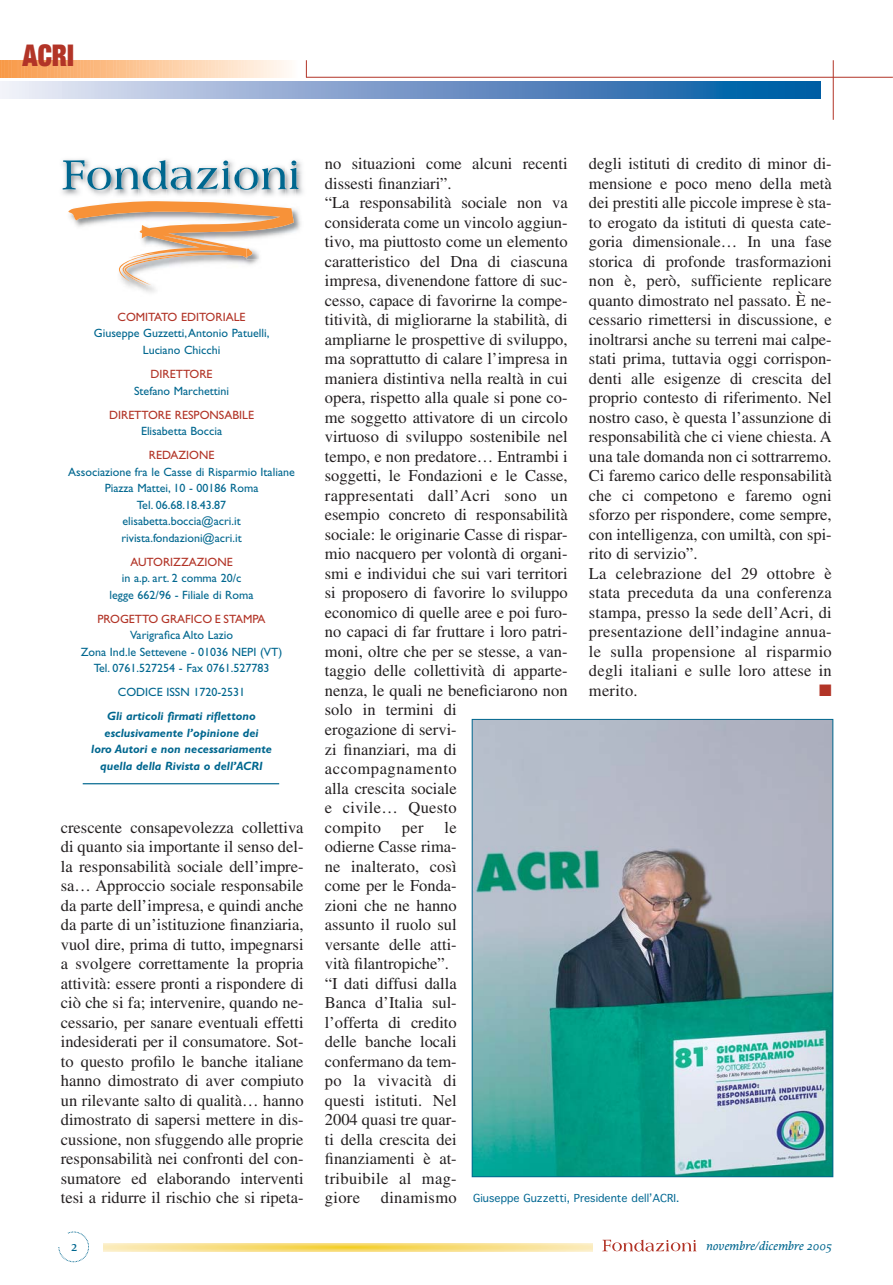
<style>
.page{position:relative;width:893px;height:1285px;background:#fff}
.page>*{position:absolute;margin:0;border:0;box-sizing:border-box;transform-origin:0 0}
.t1{font:900 expanded 30px "Helvetica Neue";color:#b23427;scale:.88 1}
.t2{font:16.5px/19.5px "Times";color:#231f20}
.t3{font:16.5px "Times";letter-spacing:.02em;color:#231f20}
.t4{font:16.5px "Zapf Dingbats ITC";color:#b23427}
.t5{font:500 15px "Proforma";color:#00678f}
.t6{font:italic 500 12.75px "Proforma";color:#00678f}
.t7{font:12px/16.5px "Gill Sans";color:#00678f;text-align:center}
.t8{font:italic 700 12px/16.5px "Gill Sans";color:#00678f;text-align:center}
.t9{font:12px "Gill Sans";color:#b23427}
.t10{font:10.65px "Geneva";color:#006792}
</style>
<div class="page">
<svg style="left:104px;top:1243px;width:489px;height:8px;background:#f8df87"></svg>
<svg style="left:58px;top:1231px;width:31px;height:30px"></svg>
<svg style="left:602px;top:1239px;width:94px;height:12px"></svg>
<hr style="left:306px;top:77px;width:587px;height:1px;background:#b23427">
<hr style="left:833px;top:60px;width:1px;height:60px;background:#b23427">
<svg style="left:0;top:60px;width:821px;height:38px"></svg>
<img style="left:128px;top:209px;width:173px;height:84px">
<svg style="left:68px;top:201px;width:226px;height:85px"></svg>
<img style="left:62px;top:159px;width:25px;height:37px">
<img style="left:93px;top:190px;width:17px;height:6px">
<img style="left:83px;top:190px;width:10px;height:6px">
<img style="left:120px;top:190px;width:18px;height:6px">
<img style="left:110px;top:190px;width:10px;height:6px">
<img style="left:239px;top:190px;width:18px;height:6px">
<img style="left:267px;top:163px;width:36px;height:33px">
<img style="left:257px;top:190px;width:10px;height:6px">
<img style="left:176px;top:190px;width:63px;height:6px">
<img style="left:192px;top:190px;width:9px;height:6px">
<img style="left:217px;top:190px;width:10px;height:6px">
<img style="left:285px;top:190px;width:10px;height:6px">
<svg style="left:176px;top:160px;width:123px;height:30px"></svg>
<img style="left:138px;top:159px;width:38px;height:37px">
<img style="left:171px;top:168px;width:5px;height:21px">
<svg style="left:63px;top:160px;width:105px;height:30px"></svg>
<hr style="left:83px;top:783px;width:196px;height:1px;background:#00678f">
<img style="left:474px;top:721px;width:357px;height:453px">
<h1 class="t1" style="left:23px;top:45px;width:60px">ACRI</h1>
<p class="t9" style="left:118px;top:313px;width:130px">COMITATO EDITORIALE</p>
<p class="t7" style="left:94px;top:326px;width:177px">Giuseppe Guzzetti,Antonio Patuelli,<br>Luciano Chicchi</p>
<p class="t9" style="left:151px;top:370px;width:64px">DIRETTORE</p>
<p class="t7" style="left:134px;top:383px;width:96px">Stefano Marchettini</p>
<p class="t9" style="left:109px;top:410px;width:146px">DIRETTORE RESPONSABILE</p>
<p class="t7" style="left:141px;top:424px;width:83px">Elisabetta Boccia</p>
<p class="t9" style="left:149px;top:451px;width:67px">REDAZIONE</p>
<p class="t7" style="left:68px;top:464px;width:228px">Associazione fra le Casse di Risparmio Italiane<br>Piazza Mattei, 10 - 00186 Roma<br>Tel. 06.68.18.43.87<br>elisabetta.boccia@acri.it rivista.fondazioni@acri.it</p>
<p class="t9" style="left:130px;top:557px;width:104px">AUTORIZZAZIONE</p>
<p class="t7" style="left:110px;top:571px;width:145px">in a.p. art. 2 comma 20/c legge 662/96 - Filiale di Roma</p>
<p class="t9" style="left:98px;top:614px;width:170px">PROGETTO GRAFICO E STAMPA</p>
<p class="t7" style="left:81px;top:628px;width:203px">Varigrafica Alto Lazio<br>Zona Ind.le Settevene - 01036 NEPI (VT)<br>Tel. 0761.527254 - Fax 0761.527783</p>
<p class="t7" style="left:118px;top:685px;width:129px">CODICE ISSN 1720-2531</p>
<p class="t8" style="left:91px;top:709px;width:182px">Gli articoli firmati riflettono esclusivamente l’opinione dei<br>loro Autori e non necessariamente quella della Rivista o dell’ACRI</p>
<p class="t2" style="left:61px;top:818px;width:244px;text-align:justify">crescente consapevolezza collettiva di quanto sia importante il senso del&shy;la responsabilità sociale dell’impre&shy;sa… Approccio sociale responsabile da parte dell’impresa, e quindi anche da parte di un’istituzione finanziaria, vuol dire, prima di tutto, impegnarsi a svolgere correttamente la propria attività: essere pronti a rispondere di ciò che si fa; intervenire, quando ne&shy;cessario, per sanare eventuali effetti indesiderati per il consumatore. Sot&shy;to questo profilo le banche italiane hanno dimostrato di aver compiuto un rilevante salto di qualità… hanno dimostrato di sapersi mettere in dis&shy;cussione, non sfuggendo alle proprie responsabilità nei confronti del con&shy;sumatore ed elaborando interventi tesi a ridurre il rischio che si ripeta-</p>
<p class="t2" style="left:589px;top:155px;width:244px">degli istituti di credito di minor di&shy;mensione e poco meno della metà dei prestiti alle piccole imprese è sta&shy;to erogato da istituti di questa cate&shy;goria dimensionale… In una fase storica di profonde trasformazioni non è, però, sufficiente replicare quanto dimostrato nel passato. È ne&shy;cessario rimettersi in discussione, e inoltrarsi anche su terreni mai calpe&shy;stati prima, tuttavia oggi corrispon&shy;denti alle esigenze di crescita del proprio contesto di riferimento. Nel nostro caso, è questa l’assunzione di responsabilità che ci viene chiesta. A una tale domanda non ci sottrarremo.<br>Ci faremo carico delle responsabilità che ci competono e faremo ogni sforzo per rispondere, come sempre, con intelligenza, con umiltà, con spi&shy;rito di servizio”.<br>La celebrazione del 29 ottobre è stata preceduta da una conferenza stampa, presso la sede dell’Acri, di presentazione dell’indagine annua&shy;le sulla propensione al risparmio degli italiani e sulle loro attese in merito.</p>
<p class="t2" style="left:325px;top:155px;width:244px">no situazioni come alcuni recenti dissesti finanziari”.<br>“La responsabilità sociale non va considerata come un vincolo aggiun&shy;tivo, ma piuttosto come un elemento caratteristico del Dna di ciascuna impresa, divenendone fattore di suc&shy;cesso, capace di favorirne la compe&shy;titività, di migliorarne la stabilità, di ampliarne le prospettive di sviluppo, ma soprattutto di calare l’impresa in maniera distintiva nella realtà in cui opera, rispetto alla quale si pone co&shy;me soggetto attivatore di un circolo virtuoso di sviluppo sostenibile nel tempo, e non predatore… Entrambi i soggetti, le Fondazioni e le Casse, rappresentati dall’Acri sono un esempio concreto di responsabilità sociale: le originarie Casse di rispar&shy;mio nacquero per volontà di organi&shy;smi e individui che sui vari territori si proposero di favorire lo sviluppo economico di quelle aree e poi furo&shy;no capaci di far fruttare i loro patri&shy;moni, oltre che per se stesse, a van&shy;taggio delle collettività di apparte&shy;nenza, le quali ne beneficiarono non solo in termini di<br>erogazione di servi-<br>zi finanziari, ma di accompagnamento<br>alla crescita sociale<br>e civile… Questo<br>compito</p>
<p class="t4" style="left:819px;top:684px;width:14px">■</p>
<p class="t2" style="left:325px;top:818px;width:133px;text-indent:120px">le odierne Casse rima&shy;ne inalterato, così come per le Fonda&shy;zioni che ne hanno assunto il ruolo sul versante delle atti&shy;vità filantropiche”. “I dati diffusi dalla<br>Banca d’Italia sul&shy;l’offerta di credito delle banche locali confermano da tem&shy;po la vivacità di questi istituti. Nel<br>2004 quasi tre quar&shy;ti della crescita dei finanziamenti è at&shy;tribuibile al mag&shy;giore</p>
<p class="t2" style="left:402px;top:818px;width:23px">per</p>
<p class="t3" style="left:381px;top:1191px;width:77px">dinamismo</p>
<p class="t10" style="left:473px;top:1193px;width:207px">Giuseppe Guzzetti, Presidente dell’ACRI.</p>
<p class="t5" style="left:70px;top:1240px;width:9px">2</p>
<p class="t6" style="left:706px;top:1240px;width:127px">novembre/dicembre 2005</p>
</div>
